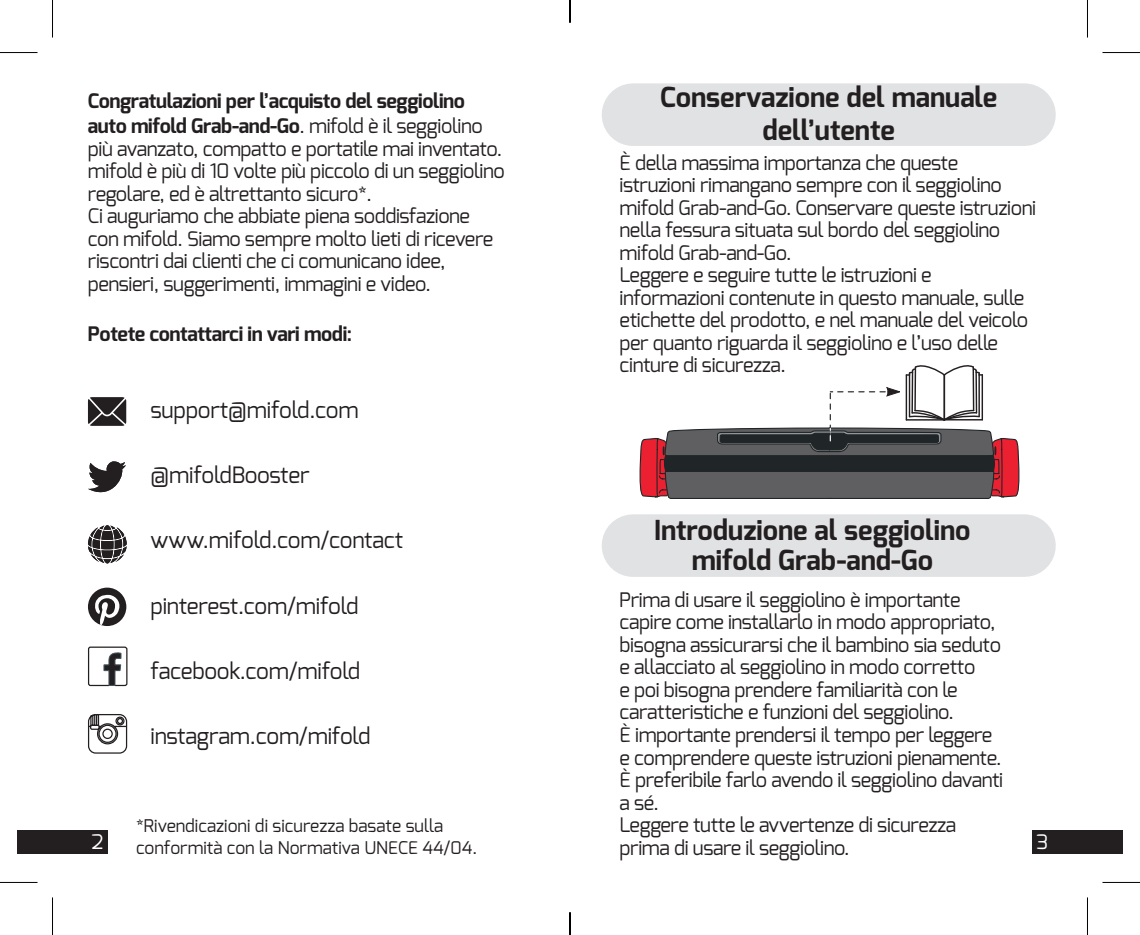
<style>
.page{position:relative;width:1140px;height:935px;background:#fff}
.page>*{position:absolute;margin:0;border:0;box-sizing:border-box;transform-origin:0 0}
.t1{font:700 27.5px/30px "Exo";color:#231f20;text-align:center}
.t2{font:22.5px "Exo";letter-spacing:-.01em;color:#231f20}
.t3{font:20px/22.5px "Exo";letter-spacing:-.02em;color:#231f20}
.t4{font:700 20px/25px "Exo";letter-spacing:-.02em;color:#231f20}
.t5{font:20px "Exo";color:#fff}
.t6{font:17.5px/22.5px "Exo";color:#231f20}
.s1{font-weight:400}
</style>
<div class="page">
<div style="left:1033px;top:829px;width:90px;height:24px;background:#231f20"></div>
<div style="left:17px;top:829px;width:90px;height:24px;background:#231f20"></div>
<hr style="left:972px;top:367px;width:2px;height:43px;background:#231f20">
<hr style="left:975px;top:370px;width:2px;height:42px;background:#231f20">
<hr style="left:978px;top:375px;width:2px;height:41px;background:#231f20">
<hr style="left:981px;top:375px;width:2px;height:44px;background:#231f20">
<hr style="left:914px;top:367px;width:2px;height:43px;background:#231f20">
<hr style="left:911px;top:370px;width:2px;height:43px;background:#231f20">
<hr style="left:909px;top:375px;width:1px;height:41px;background:#231f20">
<hr style="left:943px;top:375px;width:2px;height:44px;background:#231f20">
<svg style="left:906px;top:365px;width:76px;height:12px"></svg>
<hr style="left:905px;top:375px;width:2px;height:44px;background:#231f20">
<svg style="left:639px;top:387px;width:380px;height:111px"></svg>
<div style="left:633px;top:83px;width:391px;height:63px;background:#e1e2e4"></div>
<div style="left:633px;top:514px;width:391px;height:62px;background:#e1e2e4"></div>
<svg style="left:88px;top:397px;width:38px;height:28px"></svg>
<svg style="left:88px;top:461px;width:38px;height:32px"></svg>
<svg style="left:88px;top:525px;width:39px;height:38px"></svg>
<div style="left:88px;top:587px;width:38px;height:38px;background:#231f20;border-radius:50%"></div>
<svg style="left:94px;top:594px;width:29px;height:31px"></svg>
<div style="left:88px;top:646px;width:39px;height:39px;border:1px solid #231f20;border-radius:2px"></div>
<svg style="left:103px;top:652px;width:19px;height:33px"></svg>
<svg style="left:88px;top:714px;width:40px;height:40px"></svg>
<hr style="left:0;top:52px;width:38px;height:1px;background:#000">
<hr style="left:1102px;top:52px;width:38px;height:1px;background:#000">
<hr style="left:0;top:881px;width:38px;height:1px;background:#000">
<hr style="left:1102px;top:881px;width:38px;height:1px;background:#000">
<hr style="left:52px;top:0;width:1px;height:38px;background:#000">
<hr style="left:52px;top:897px;width:1px;height:37px;background:#000">
<hr style="left:1087px;top:0;width:1px;height:38px;background:#000">
<hr style="left:1087px;top:897px;width:1px;height:37px;background:#000">
<svg style="left:569px;top:0;width:1px;height:23px"></svg>
<svg style="left:569px;top:912px;width:1px;height:22px"></svg>
<p class="t4" style="left:88px;top:88px;width:396px">Congratulazioni per l’acquisto del seggiolino auto mifold Grab-and-Go<span class="s1">. mifold è il seggiolino</span></p>
<p class="t3" style="left:88px;top:137px;width:418px">più avanzato, compatto e portatile mai inventato. mifold è più di 10 volte più piccolo di un seggiolino regolare, ed è altrettanto sicuro*.<br>Ci auguriamo che abbiate piena soddisfazione con mifold. Siamo sempre molto lieti di ricevere riscontri dai clienti che ci comunicano idee, pensieri, suggerimenti, immagini e video.</p>
<p class="t4" style="left:88px;top:321px;width:266px">Potete contattarci in vari modi:</p>
<p class="t2" style="left:150px;top:395px;width:210px">support@mifold.com</p>
<p class="t2" style="left:150px;top:460px;width:161px">@mifoldBooster</p>
<h1 class="t1" style="left:660px;top:81px;width:338px;line-height:32.5px">Conservazione del manuale dell’utente</h1>
<p class="t3" style="left:619px;top:151px;width:418px">È della massima importanza che queste istruzioni rimangano sempre con il seggiolino mifold Grab-and-Go. Conservare queste istruzioni nella fessura situata sul bordo del seggiolino mifold Grab-and-Go.<br>Leggere e seguire tutte le istruzioni e informazioni contenute in questo manuale, sulle etichette del prodotto, e nel manuale del veicolo per quanto riguarda il seggiolino e l’uso delle cinture di sicurezza.</p>
<h1 class="t1" style="left:654px;top:515px;width:318px">Introduzione al seggiolino mifold Grab-and-Go</h1>
<p class="t3" style="left:619px;top:588px;width:385px">Prima di usare il seggiolino è importante capire come installarlo in modo appropriato, bisogna assicurarsi che il bambino sia seduto e allacciato al seggiolino in modo corretto<br>e poi bisogna prendere familiarità con le caratteristiche e funzioni del seggiolino.<br>È importante prendersi il tempo per leggere e comprendere queste istruzioni pienamente.<br>È preferibile farlo avendo il seggiolino davanti a sé.<br>Leggere tutte le avvertenze di sicurezza prima di usare il seggiolino.</p>
<p class="t2" style="left:150px;top:525px;width:254px">www.mifold.com/contact</p>
<p class="t2" style="left:150px;top:590px;width:210px">pinterest.com/mifold</p>
<p class="t2" style="left:150px;top:655px;width:211px">facebook.com/mifold</p>
<p class="t2" style="left:150px;top:720px;width:221px">instagram.com/mifold</p>
<p class="t6" style="left:136px;top:813px;width:342px">*Rivendicazioni di sicurezza basate sulla conformità con la Normativa UNECE 44/04.</p>
<p class="t5" style="left:91px;top:828px;width:13px">2</p>
<p class="t5" style="left:1036px;top:828px;width:13px">3</p>
</div>
